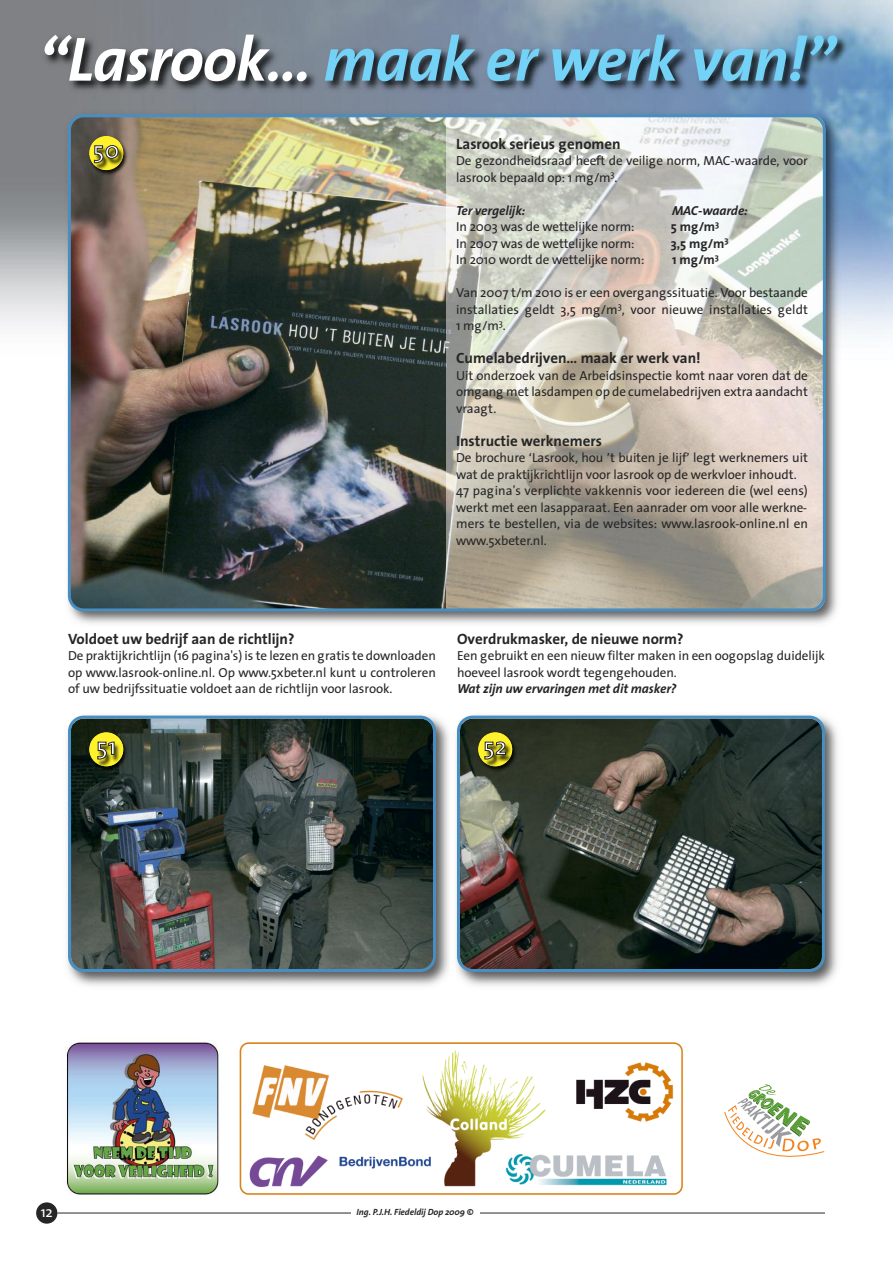
<style>
.page{position:relative;width:893px;height:1263px;background:#fff}
.page>*{position:absolute;margin:0;border:0;box-sizing:border-box;transform-origin:0 0}
.t1{font:italic 700 63px "Thesis Sans";letter-spacing:-.015em;color:#73d2f5}
.t2{font:600 24px "Thesis Sans";color:#fff}
.t3{font:700 15px "Thesis Sans";color:#272627}
.t4{font:15px "Thesis Sans";color:#fff}
.t5{font:13.2px/16.5px "Thesis Sans";letter-spacing:-.005em;color:#272627;text-align:justify}
.t6{font:italic 700 13.2px "Thesis Sans";letter-spacing:-.005em;color:#272627}
.t7{font:700 13.2px "Thesis Sans";color:#272627}
.t8{font:italic 700 9px "Thesis Sans";letter-spacing:-.005em;color:#272627}
.s1{color:#fff}
</style>
<div class="page">
<div style="left:36px;top:1202px;width:21px;height:22px;background:#272627;border-radius:50%"></div>
<hr style="left:57px;top:1213px;width:768px;height:1px;background:#272627">
<div style="left:351px;top:1209px;width:128px;height:38px;background:#fff"></div>
<img style="left:0;top:0;width:893px;height:335px">
<img style="left:27px;top:13px;width:866px;height:143px">
<img style="left:63px;top:109px;width:781px;height:515px">
<img style="left:67px;top:715px;width:771px;height:271px">
<img style="left:68px;top:716px;width:368px;height:256px">
<img style="left:70px;top:724px;width:1px;height:55px">
<img style="left:71px;top:724px;width:77px;height:55px">
<img style="left:84px;top:727px;width:51px;height:51px">
<img style="left:457px;top:716px;width:368px;height:256px">
<img style="left:461px;top:724px;width:75px;height:55px">
<img style="left:473px;top:727px;width:51px;height:51px">
<img style="left:68px;top:114px;width:758px;height:497px">
<img style="left:73px;top:128px;width:73px;height:55px">
<img style="left:84px;top:131px;width:51px;height:51px">
<img style="left:65px;top:1042px;width:154px;height:153px">
<img style="left:239px;top:1042px;width:444px;height:153px">
<svg style="left:724px;top:1084px;width:100px;height:73px"></svg>
<h1 class="t1" style="left:38px;top:35px;width:798px"><span class="s1">“Lasrook…</span> maak er werk van!”</h1>
<h2 class="t2" style="left:93px;top:141px;width:28px">50</h2>
<p class="t3" style="left:456px;top:138px;width:166px">Lasrook serieus genomen</p>
<p class="t5" style="left:456px;top:154px;width:353px">De gezondheidsraad heeft de veilige norm, MAC-waarde, voor lasrook bepaald op: 1 mg/m<sup>3</sup>.</p>
<p class="t6" style="left:456px;top:205px;width:71px">Ter vergelijk:</p>
<p class="t6" style="left:672px;top:205px;width:77px">MAC-waarde:</p>
<p class="t5" style="left:456px;top:220px;width:180px">In 2003 was de wettelijke norm:</p>
<p class="t7" style="left:671px;top:221px;width:50px">5 mg/m<sup>3</sup></p>
<p class="t5" style="left:456px;top:236px;width:180px">In 2007 was de wettelijke norm:</p>
<p class="t7" style="left:671px;top:238px;width:59px">3,5 mg/m<sup>3</sup></p>
<p class="t5" style="left:456px;top:253px;width:190px">In 2010 wordt de wettelijke norm:</p>
<p class="t7" style="left:672px;top:254px;width:48px">1 mg/m<sup>3</sup></p>
<p class="t5" style="left:456px;top:286px;width:353px">Van 2007 t/m 2010 is er een overgangssituatie. Voor bestaande installaties geldt 3,5 mg/m<sup>3</sup>, voor nieuwe installaties geldt 1 mg/m<sup>3</sup>.</p>
<p class="t3" style="left:456px;top:352px;width:246px">Cumelabedrijven… maak er werk van!</p>
<p class="t5" style="left:456px;top:368px;width:353px">Uit onderzoek van de Arbeidsinspectie komt naar voren dat de omgang met lasdampen op de cumelabedrijven extra aandacht vraagt.</p>
<p class="t3" style="left:456px;top:435px;width:147px">Instructie werknemers</p>
<p class="t5" style="left:456px;top:451px;width:353px;text-align:left">De brochure ‘Lasrook, hou ’t buiten je lijf’ legt werknemers uit wat de praktijkrichtlijn voor lasrook op de werkvloer inhoudt.<br>47 pagina's verplichte vakkennis voor iedereen die (wel eens) werkt met een lasapparaat. Een aanrader om voor alle werkne&shy;mers te bestellen, via de websites: www.lasrook-online.nl en www.5xbeter.nl.</p>
<p class="t3" style="left:68px;top:633px;width:228px">Voldoet uw bedrijf aan de richtlijn?</p>
<p class="t5" style="left:68px;top:649px;width:369px">De praktijkrichtlijn (16 pagina's) is te lezen en gratis te downloaden op www.lasrook-online.nl. Op www.5xbeter.nl kunt u controleren of uw bedrijfssituatie voldoet aan de richtlijn voor lasrook.</p>
<p class="t3" style="left:457px;top:633px;width:228px">Overdrukmasker, de nieuwe norm?</p>
<p class="t5" style="left:457px;top:649px;width:369px">Een gebruikt en een nieuw filter maken in een oogopslag duidelijk hoeveel lasrook wordt tegengehouden.</p>
<p class="t6" style="left:457px;top:683px;width:221px">Wat zijn uw ervaringen met dit masker?</p>
<h2 class="t2" style="left:96px;top:737px;width:21px">51</h2>
<h2 class="t2" style="left:483px;top:737px;width:25px">52</h2>
<p class="t4" style="left:41px;top:1206px;width:14px">12</p>
<p class="t8" style="left:357px;top:1209px;width:118px">Ing. P.J.H. Fiedeldij Dop 2009 ©</p>
</div>
